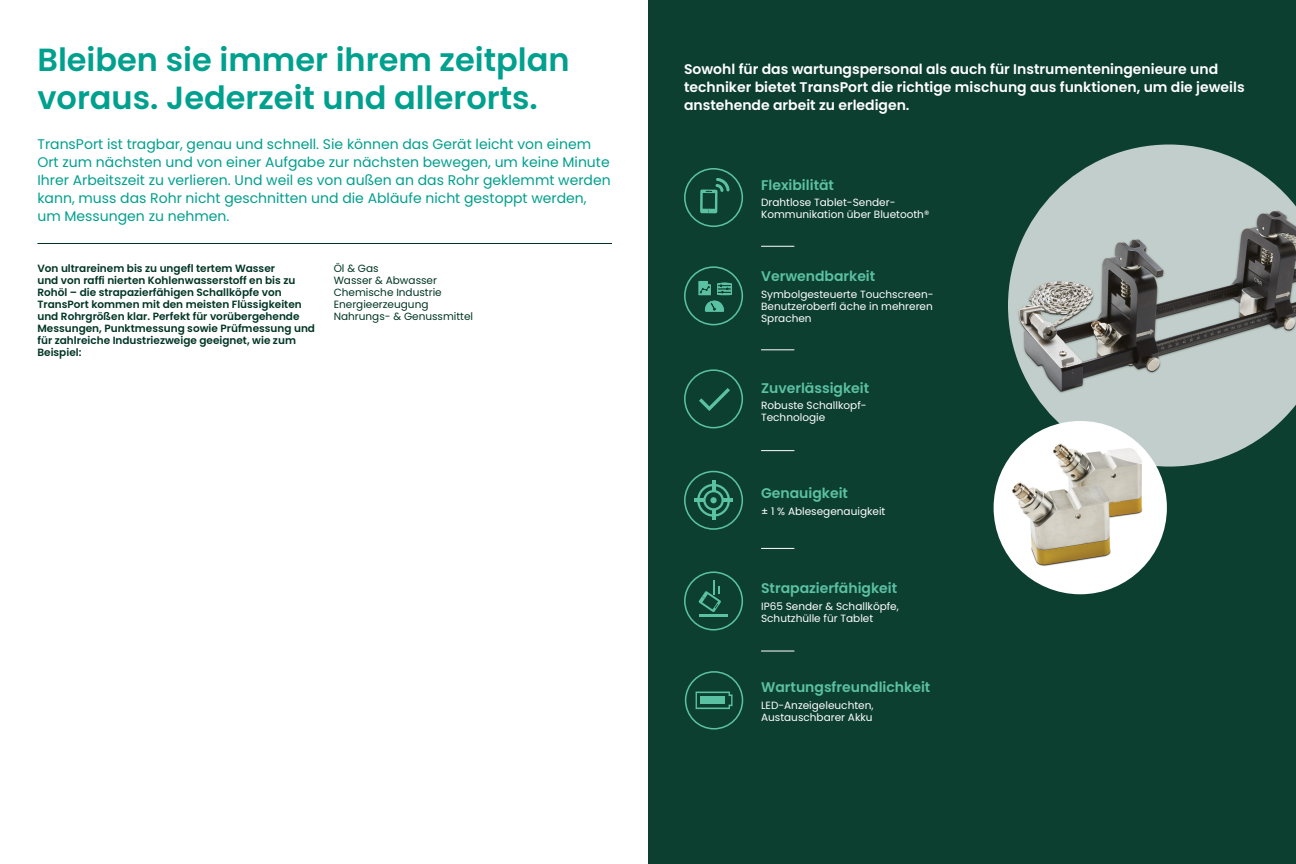
<style>
.page{position:relative;width:1296px;height:864px;background:#fff}
.page>*{position:absolute;margin:0;border:0;box-sizing:border-box;transform-origin:0 0}
.t1{font:600 32px/38.4px "Poppins";color:#00a08e}
.t2{font:14px/18px "Poppins";color:#00a08e}
.t3{font:600 14px/18px "Poppins";color:#fff}
.t4{font:600 14px "Poppins";color:#5bc1a3}
.t5{font:600 10.5px/12px "Poppins";color:#003525}
.t6{font:10.5px/12px "Poppins";color:#fff}
.t7{font:10.5px/12px "Poppins";color:#003525}
</style>
<div class="page">
<div style="left:648px;top:0;width:648px;height:864px;background:#0d3f30"></div>
<hr style="left:761px;top:246px;width:33px;height:1px;background:#fff">
<hr style="left:761px;top:450px;width:33px;height:1px;background:#fff">
<hr style="left:761px;top:651px;width:33px;height:1px;background:#fff">
<hr style="left:761px;top:349px;width:33px;height:1px;background:#fff">
<hr style="left:761px;top:548px;width:33px;height:1px;background:#fff">
<svg style="left:684px;top:266px;width:59px;height:59px"></svg>
<svg style="left:684px;top:571px;width:59px;height:60px"></svg>
<svg style="left:684px;top:168px;width:59px;height:59px"></svg>
<svg style="left:684px;top:369px;width:59px;height:59px"></svg>
<svg style="left:684px;top:471px;width:59px;height:59px"></svg>
<svg style="left:685px;top:671px;width:58px;height:59px"></svg>
<img style="left:994px;top:421px;width:173px;height:173px;border-radius:87px">
<img style="left:1008px;top:145px;width:288px;height:322px">
<hr style="left:37px;top:243px;width:575px;height:1px;background:#003525">
<h1 class="t1" style="left:37px;top:40px;width:534px">Bleiben sie immer ihrem zeitplan voraus. Jederzeit und allerorts.</h1>
<p class="t2" style="left:37px;top:136px;width:575px">TransPort ist tragbar, genau und schnell. Sie können das Gerät leicht von einem Ort zum nächsten und von einer Aufgabe zur nächsten bewegen, um keine Minute Ihrer Arbeitszeit zu verlieren. Und weil es von außen an das Rohr geklemmt werden kann, muss das Rohr nicht geschnitten und die Abläufe nicht gestoppt werden, um Messungen zu nehmen.</p>
<p class="t5" style="left:37px;top:263px;width:279px">Von ultrareinem bis zu ungefl tertem Wasser<br>und von raffi nierten Kohlenwasserstoff en bis zu Rohöl – die strapazierfähigen Schallköpfe von TransPort kommen mit den meisten Flüssigkeiten und Rohrgrößen klar. Perfekt für vorübergehende Messungen, Punktmessung sowie Prüfmessung und für zahlreiche Industriezweige geeignet, wie zum Beispiel:</p>
<p class="t7" style="left:334px;top:263px;width:141px">Öl &amp; Gas<br>Wasser &amp; Abwasser<br>Chemische Industrie<br>Energieerzeugung<br>Nahrungs- &amp; Genussmittel</p>
<h2 class="t3" style="left:684px;top:60px;width:562px">Sowohl für das wartungspersonal als auch für Instrumenteningenieure und techniker bietet TransPort die richtige mischung aus funktionen, um die jeweils anstehende arbeit zu erledigen.</h2>
<h2 class="t4" style="left:761px;top:177px;width:74px">Flexibilität</h2>
<p class="t6" style="left:761px;top:197px;width:170px">Drahtlose Tablet-Sender-<br>Kommunikation über Bluetooth®</p>
<h2 class="t4" style="left:761px;top:268px;width:116px">Verwendbarkeit</h2>
<p class="t6" style="left:761px;top:288px;width:174px;text-align:justify">Symbolgesteuerte Touchscreen-Benutzeroberfl äche in mehreren Sprachen</p>
<h2 class="t4" style="left:761px;top:380px;width:110px">Zuverlässigkeit</h2>
<p class="t6" style="left:761px;top:400px;width:107px">Robuste Schallkopf-<br>Technologie</p>
<h2 class="t4" style="left:761px;top:485px;width:88px">Genauigkeit</h2>
<p class="t6" style="left:761px;top:505px;width:126px">± 1 % Ablesegenauigkeit</p>
<h2 class="t4" style="left:761px;top:580px;width:138px">Strapazierfähigkeit</h2>
<p class="t6" style="left:761px;top:600px;width:139px">IP65 Sender &amp; Schallköpfe,<br>Schutzhülle für Tablet</p>
<h2 class="t4" style="left:761px;top:679px;width:171px">Wartungsfreundlichkeit</h2>
<p class="t6" style="left:761px;top:699px;width:114px">LED-Anzeigeleuchten,<br>Austauschbarer Akku</p>
</div>
